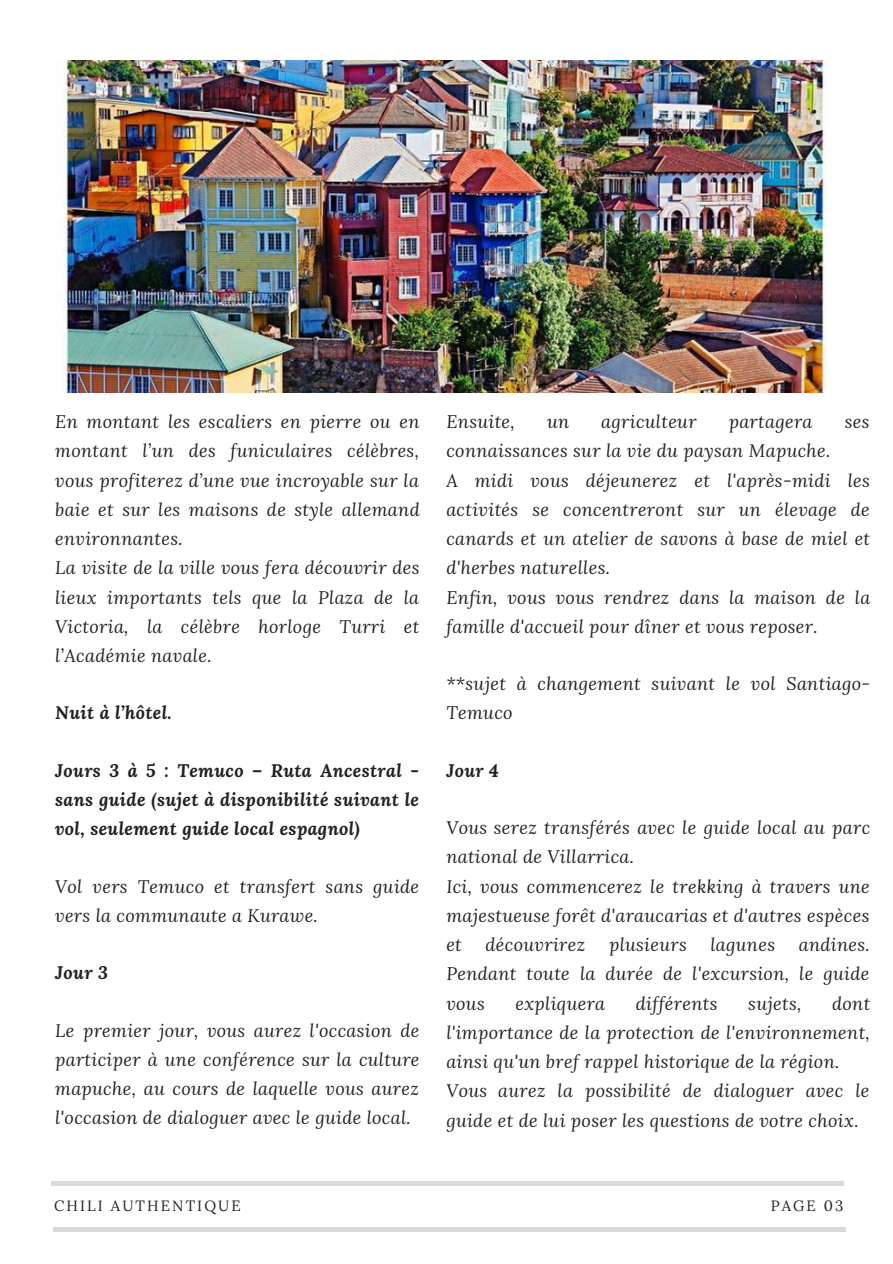
<style>
.page{position:relative;width:893px;height:1264px;background:#fff}
.page>*{position:absolute;margin:0;border:0;box-sizing:border-box;transform-origin:0 0}
.t1{font:italic 18px/29.2px "Lora";letter-spacing:.02em;color:#222}
.t2{font:italic 700 18px/29.2px "Lora";letter-spacing:.02em;color:#222;text-align:justify}
.t3{font:14.85px "Lora";letter-spacing:.14em;color:#222}
</style>
<div class="page">
<img style="left:55px;top:61px;width:773px;height:331px">
<hr style="left:51px;top:1181px;width:793px;height:4px;background:#dadada">
<hr style="left:53px;top:1227px;width:792px;height:3px;background:#000">
<p class="t1" style="left:55px;top:407px;width:366px">En montant les escaliers en pierre ou en montant l’un des funiculaires célèbres, vous profiterez d’une vue incroyable sur la baie et sur les maisons de style allemand environnantes.<br>La visite de la ville vous fera découvrir des lieux importants tels que la Plaza de la Victoria, la célèbre horloge Turri et l’Académie navale.</p>
<p class="t2" style="left:55px;top:698px;width:118px">Nuit à l’hôtel.</p>
<p class="t2" style="left:55px;top:755px;width:365px">Jours 3 à 5 : Temuco – Ruta Ancestral - sans guide (sujet à disponibilité suivant le vol, seulement guide local espagnol)</p>
<p class="t1" style="left:55px;top:871px;width:365px">Vol vers Temuco et transfert sans guide vers la communaute a Kurawe.</p>
<p class="t2" style="left:55px;top:957px;width:54px">Jour 3</p>
<p class="t1" style="left:55px;top:1015px;width:366px;text-align:justify">Le premier jour, vous aurez l'occasion de participer à une conférence sur la culture mapuche, au cours de laquelle vous aurez l'occasion de dialoguer avec le guide local.</p>
<p class="t1" style="left:446px;top:407px;width:70px">Ensuite,</p>
<p class="t1" style="left:547px;top:407px;width:24px">un</p>
<p class="t1" style="left:601px;top:407px;width:97px">agriculteur</p>
<p class="t1" style="left:728px;top:407px;width:85px">partagera</p>
<p class="t1" style="left:844px;top:407px;width:26px">ses</p>
<p class="t1" style="left:446px;top:436px;width:425px">connaissances sur la vie du paysan Mapuche.<br>A midi vous déjeunerez et l'après-midi les activités se concentreront sur un élevage de canards et un atelier de savons à base de miel et d'herbes naturelles.<br>Enfin, vous vous rendrez dans la maison de la famille d'accueil pour dîner et vous reposer.</p>
<p class="t1" style="left:446px;top:668px;width:425px">**sujet à changement suivant le vol Santiago-<br>Temuco</p>
<p class="t2" style="left:446px;top:755px;width:54px">Jour 4</p>
<p class="t1" style="left:446px;top:812px;width:425px">Vous serez transférés avec le guide local au parc national de Villarrica.<br>Ici, vous commencerez le trekking à travers une majestueuse forêt d'araucarias et d'autres espèces et</p>
<p class="t1" style="left:485px;top:929px;width:101px">découvrirez</p>
<p class="t1" style="left:609px;top:929px;width:79px">plusieurs</p>
<p class="t1" style="left:710px;top:929px;width:66px">lagunes</p>
<p class="t1" style="left:446px;top:929px;width:425px;text-align:justify;text-indent:352px">andines.<br>Pendant toute la durée de l'excursion, le guide vous</p>
<p class="t1" style="left:515px;top:988px;width:91px">expliquera</p>
<p class="t1" style="left:636px;top:988px;width:83px">différents</p>
<p class="t1" style="left:748px;top:988px;width:55px">sujets,</p>
<p class="t1" style="left:446px;top:988px;width:425px;text-indent:386px">dont l'importance de la protection de l'environnement, ainsi qu'un bref rappel historique de la région.<br>Vous aurez la possibilité de dialoguer avec le guide et de lui poser les questions de votre choix.</p>
<p class="t3" style="left:54px;top:1195px;width:188px">CHILI AUTHENTIQUE</p>
<p class="t3" style="left:770px;top:1195px;width:74px">PAGE 03</p>
</div>
